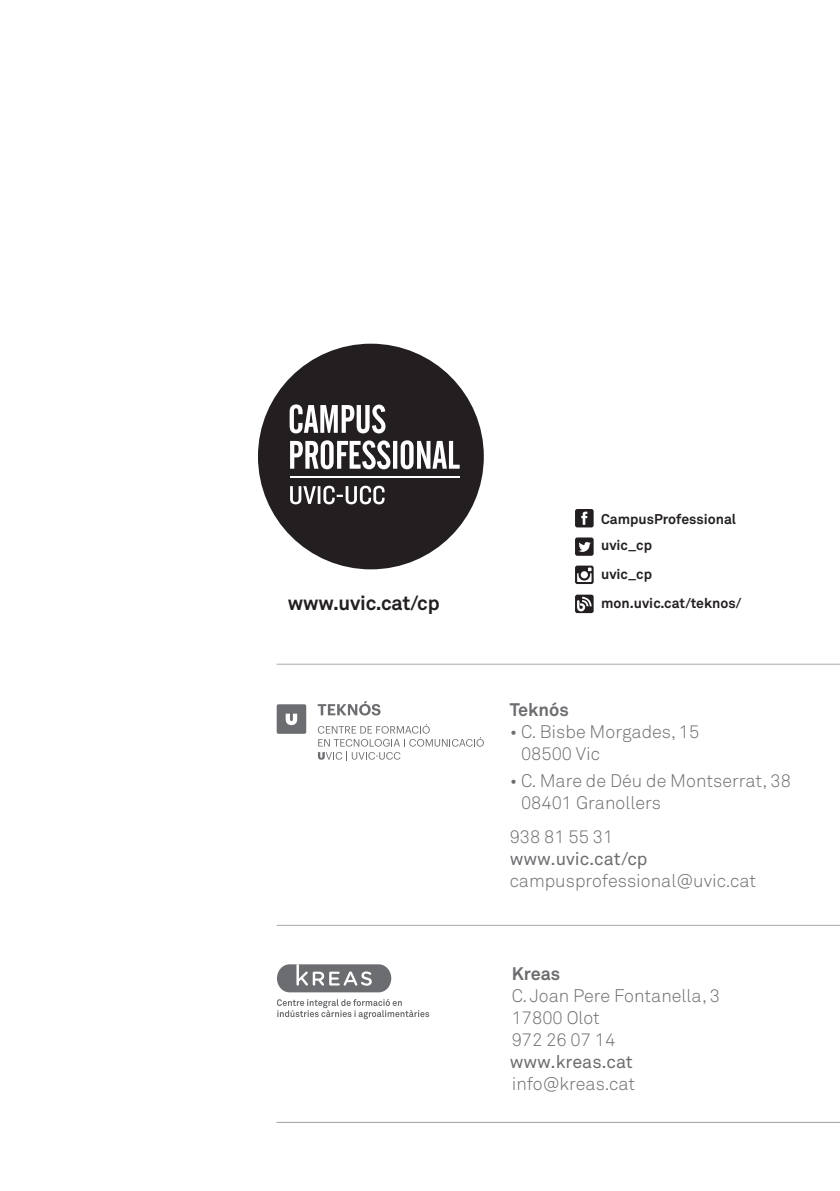
<style>
.page{position:relative;width:840px;height:1191px;background:#fff}
.page>*{position:absolute;margin:0;border:0;box-sizing:border-box;transform-origin:0 0}
.t1{font:700 20px "Akkurat";letter-spacing:-.01em;color:#231f20}
.t2{font:300 18px "Akkurat";color:#6c6d70}
.t3{font:18px "Akkurat";color:#6c6d70}
.t4{font:700 18px "Akkurat";color:#6c6d70}
.t5{font:700 14px "Akkurat";color:#231f20}
</style>
<div class="page">
<svg style="left:277px;top:964px;width:114px;height:28px"></svg>
<svg style="left:277px;top:999px;width:152px;height:20px"></svg>
<div style="left:258px;top:344px;width:225px;height:225px;background:#231f20;border-radius:50%"></div>
<hr style="left:289px;top:476px;width:170px;height:2px;background:#fff">
<svg style="left:290px;top:440px;width:169px;height:29px"></svg>
<svg style="left:289px;top:404px;width:96px;height:29px"></svg>
<svg style="left:290px;top:486px;width:94px;height:18px"></svg>
<svg style="left:575px;top:509px;width:18px;height:18px"></svg>
<svg style="left:575px;top:537px;width:18px;height:19px"></svg>
<hr style="left:276px;top:663px;width:563px;height:1px;background:#a8a9ad">
<hr style="left:276px;top:925px;width:563px;height:1px;background:#a8a9ad">
<hr style="left:276px;top:1122px;width:563px;height:1px;background:#a8a9ad">
<svg style="left:575px;top:565px;width:18px;height:19px"></svg>
<svg style="left:575px;top:594px;width:18px;height:19px"></svg>
<svg style="left:317px;top:701px;width:63px;height:14px"></svg>
<svg style="left:318px;top:724px;width:165px;height:37px"></svg>
<div style="left:276px;top:704px;width:30px;height:30px;background:#6c6d70;border-radius:2px"></div>
<svg style="left:285px;top:713px;width:12px;height:12px"></svg>
<p class="t5" style="left:600px;top:510px;width:136px">CampusProfessional</p>
<p class="t5" style="left:600px;top:536px;width:52px">uvic_cp</p>
<p class="t5" style="left:600px;top:565px;width:52px">uvic_cp</p>
<p class="t1" style="left:288px;top:590px;width:153px">www.uvic.cat/cp</p>
<p class="t5" style="left:600px;top:594px;width:141px">mon.uvic.cat/teknos/</p>
<p class="t4" style="left:509px;top:698px;width:61px">Teknós</p>
<p class="t2" style="left:509px;top:720px;width:191px">• C. Bisbe Morgades, 15</p>
<p class="t2" style="left:520px;top:742px;width:80px">08500 Vic</p>
<p class="t2" style="left:509px;top:769px;width:282px">• C. Mare de Déu de Montserrat, 38</p>
<p class="t2" style="left:520px;top:791px;width:141px">08401 Granollers</p>
<p class="t2" style="left:509px;top:825px;width:105px">938 81 55 31</p>
<p class="t3" style="left:509px;top:847px;width:139px">www.uvic.cat/cp</p>
<p class="t2" style="left:509px;top:869px;width:248px">campusprofessional@uvic.cat</p>
<p class="t4" style="left:511px;top:962px;width:50px">Kreas</p>
<p class="t2" style="left:511px;top:984px;width:210px">C. Joan Pere Fontanella, 3</p>
<p class="t2" style="left:511px;top:1006px;width:90px">17800 Olot</p>
<p class="t2" style="left:511px;top:1028px;width:105px">972 26 07 14</p>
<p class="t3" style="left:509px;top:1050px;width:125px">www.kreas.cat</p>
<p class="t2" style="left:511px;top:1072px;width:125px">info@kreas.cat</p>
</div>
